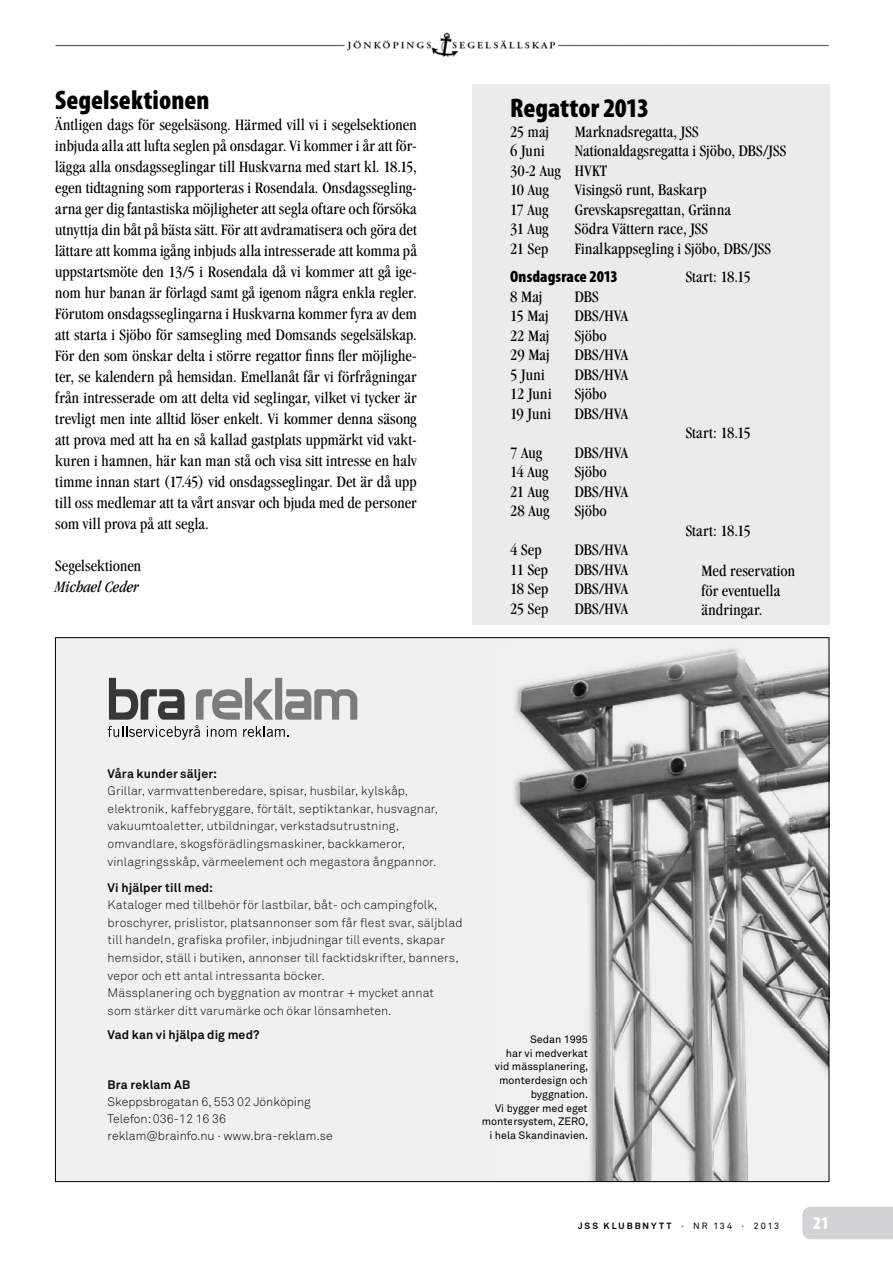
<style>
.page{position:relative;width:893px;height:1263px;background:#fff}
.page>*{position:absolute;margin:0;border:0;box-sizing:border-box;transform-origin:0 0}
.t1{font:900 condensed 27px "Myriad Pro";color:#000}
.t2{font:900 condensed 18px "Myriad Pro";color:#fff}
.t3{font:condensed 16.5px/21px "Garamond";letter-spacing:.005em;color:#000}
.t4{font:900 condensed 16.5px "Myriad Pro";letter-spacing:.005em;color:#000}
.t5{font:italic condensed 16.5px "Garamond";color:#000}
.t6{font:300 12.3px/17.5px "Akkurat";letter-spacing:.01em;color:#0b0b0b}
.t7{font:300 12.3px/16.8px "Akkurat";color:#000}
.t8{font:700 12.3px "Akkurat";letter-spacing:.01em;color:#0b0b0b}
.t9{font:10.65px/13.8px "Akkurat";color:#000;text-align:right}
.t10{font:700 9px "Akkurat";letter-spacing:.225em;color:#000}
.s1{font-weight:400}
</style>
<div class="page">
<div style="left:802px;top:1207px;width:91px;height:32px;background:#d1d3d4"></div>
<img style="left:55px;top:32px;width:774px;height:25px">
<div style="left:472px;top:84px;width:357px;height:540px;background:#ebebec"></div>
<svg style="left:57px;top:639px;width:770px;height:541px"></svg>
<h1 class="t1" style="left:55px;top:82px;width:156px">Segelsektionen</h1>
<p class="t3" style="left:55px;top:114px;width:363px;text-align:justify">Äntligen dags för segelsäsong. Härmed vill vi i segelsektionen inbjuda alla att lufta seglen på onsdagar. Vi kommer i år att för&shy;lägga alla onsdagsseglingar till Huskvarna med start kl. 18.15, egen tidtagning som rapporteras i Rosendala. Onsdagssegling&shy;arna ger dig fantastiska möjligheter att segla oftare och försöka utnyttja din båt på bästa sätt. För att avdramatisera och göra det lättare att komma igång inbjuds alla intresserade att komma på uppstartsmöte den 13/5 i Rosendala då vi kommer att gå ige&shy;nom hur banan är förlagd samt gå igenom några enkla regler.<br>Förutom onsdagsseglingarna i Huskvarna kommer fyra av dem att starta i Sjöbo för samsegling med Domsands segelsälskap.<br>För den som önskar delta i större regattor finns fler möjlighe&shy;ter, se kalendern på hemsidan. Emellanåt får vi förfrågningar från intresserade om att delta vid seglingar, vilket vi tycker är trevligt men inte alltid löser enkelt. Vi kommer denna säsong att prova med att ha en så kallad gastplats uppmärkt vid vakt&shy;kuren i hamnen, här kan man stå och visa sitt intresse en halv timme innan start (17.45) vid onsdagsseglingar. Det är då upp till oss medlemar att ta vårt ansvar och bjuda med de personer som vill prova på att segla.</p>
<p class="t3" style="left:55px;top:555px;width:87px">Segelsektionen</p>
<p class="t5" style="left:55px;top:577px;width:85px">Michael Ceder</p>
<h1 class="t1" style="left:510px;top:91px;width:140px">Regattor 2013</h1>
<p class="t3" style="left:510px;top:121px;width:41px">25 maj</p>
<p class="t3" style="left:575px;top:121px;width:125px">Marknadsregatta, JSS</p>
<p class="t3" style="left:510px;top:140px;width:36px">6 Juni</p>
<p class="t3" style="left:510px;top:141px;width:277px;line-height:19.5px;text-indent:64px">Nationaldagsregatta i Sjöbo, DBS/JSS<br>30-2 Aug HVKT<br>10 Aug</p>
<p class="t3" style="left:575px;top:179px;width:133px">Visingsö runt, Baskarp</p>
<p class="t3" style="left:510px;top:199px;width:40px">17 Aug</p>
<p class="t3" style="left:575px;top:199px;width:158px">Grevskapsregattan, Gränna</p>
<p class="t3" style="left:510px;top:218px;width:40px">31 Aug</p>
<p class="t3" style="left:575px;top:218px;width:135px">Södra Vättern race, JSS</p>
<p class="t3" style="left:510px;top:238px;width:40px">21 Sep</p>
<p class="t3" style="left:575px;top:238px;width:198px">Finalkappsegling i Sjöbo, DBS/JSS</p>
<p class="t4" style="left:510px;top:266px;width:109px">Onsdagsrace 2013</p>
<p class="t3" style="left:686px;top:266px;width:66px">Start: 18.15</p>
<p class="t3" style="left:510px;top:286px;width:34px">8 Maj</p>
<p class="t3" style="left:575px;top:286px;width:25px">DBS</p>
<p class="t3" style="left:510px;top:305px;width:40px">15 Maj</p>
<p class="t3" style="left:575px;top:305px;width:55px">DBS/HVA</p>
<p class="t3" style="left:510px;top:325px;width:41px">22 Maj</p>
<p class="t3" style="left:575px;top:325px;width:33px">Sjöbo</p>
<p class="t3" style="left:510px;top:344px;width:41px">29 Maj</p>
<p class="t3" style="left:575px;top:344px;width:55px">DBS/HVA</p>
<p class="t3" style="left:510px;top:364px;width:36px">5 Juni</p>
<p class="t3" style="left:575px;top:364px;width:55px">DBS/HVA</p>
<p class="t3" style="left:510px;top:383px;width:43px">12 Juni</p>
<p class="t3" style="left:575px;top:383px;width:33px">Sjöbo</p>
<p class="t3" style="left:510px;top:403px;width:42px">19 Juni</p>
<p class="t3" style="left:575px;top:403px;width:55px">DBS/HVA</p>
<p class="t3" style="left:686px;top:422px;width:66px">Start: 18.15</p>
<p class="t3" style="left:510px;top:442px;width:34px">7 Aug</p>
<p class="t3" style="left:575px;top:442px;width:55px">DBS/HVA</p>
<p class="t3" style="left:510px;top:461px;width:40px">14 Aug</p>
<p class="t3" style="left:575px;top:461px;width:33px">Sjöbo</p>
<p class="t3" style="left:510px;top:481px;width:40px">21 Aug</p>
<p class="t3" style="left:575px;top:481px;width:55px">DBS/HVA</p>
<p class="t3" style="left:510px;top:500px;width:41px">28 Aug</p>
<p class="t3" style="left:575px;top:500px;width:33px">Sjöbo</p>
<p class="t3" style="left:686px;top:520px;width:66px">Start: 18.15</p>
<p class="t3" style="left:510px;top:539px;width:33px">4 Sep</p>
<p class="t3" style="left:575px;top:539px;width:55px">DBS/HVA</p>
<p class="t3" style="left:510px;top:559px;width:39px">11 Sep</p>
<p class="t3" style="left:575px;top:559px;width:55px">DBS/HVA</p>
<p class="t3" style="left:510px;top:578px;width:40px">18 Sep</p>
<p class="t3" style="left:575px;top:578px;width:55px">DBS/HVA</p>
<p class="t3" style="left:510px;top:598px;width:40px">25 Sep</p>
<p class="t3" style="left:575px;top:598px;width:55px">DBS/HVA</p>
<p class="t3" style="left:702px;top:561px;width:95px;line-height:19.5px">Med reservation för eventuella ändringar.</p>
<p class="t8" style="left:108px;top:765px;width:111px">Våra kunder säljer:</p>
<p class="t6" style="left:108px;top:782px;width:332px">Grillar, varmvattenberedare, spisar, husbilar, kylskåp, elektronik, kaffebryggare, förtält, septiktankar, husvagnar, vakuumtoaletter, utbildningar, verkstadsutrustning, omvandlare, skogsförädlingsmaskiner, backkameror, vinlagringsskåp, värmeelement och megastora ångpannor.</p>
<p class="t8" style="left:108px;top:879px;width:107px">Vi hjälper till med:</p>
<p class="t6" style="left:108px;top:896px;width:356px">Kataloger med tillbehör för lastbilar, båt- och campingfolk, broschyrer, prislistor, platsannonser som får flest svar, säljblad till handeln, grafiska profiler, inbjudningar till events, skapar hemsidor, ställ i butiken, annonser till facktidskrifter, banners, vepor och ett antal intressanta böcker.<br>Mässplanering och byggnation av montrar + mycket annat<br>som stärker ditt varumärke och ökar lönsamheten.</p>
<p class="t8" style="left:108px;top:1027px;width:153px">Vad kan vi hjälpa dig med?</p>
<p class="t8" style="left:108px;top:1077px;width:84px">Bra reklam AB</p>
<p class="t7" style="left:108px;top:1093px;width:226px">Skeppsbrogatan 6, 553 02 Jönköping<br>Telefon: 036-12 16 36 reklam@brainfo.nu · www.bra-reklam.se</p>
<p class="t9" style="left:530px;top:1032px;width:59px">Sedan 1995</p>
<p class="t9" style="left:495px;top:1046px;width:95px">har vi medverkat vid mässplanering, monterdesign och</p>
<p class="t9" style="left:495px;top:1101px;width:94px">Vi bygger med eget</p>
<p class="t9" style="left:531px;top:1087px;width:59px">byggnation.</p>
<p class="t9" style="left:482px;top:1115px;width:108px">montersystem, ZERO, i hela Skandinavien.</p>
<p class="t10" style="left:578px;top:1220px;width:203px">JSS KLUBBNYTT <span class="s1">· NR 134 · 2013</span></p>
<p class="t2" style="left:813px;top:1211px;width:17px">21</p>
</div>
